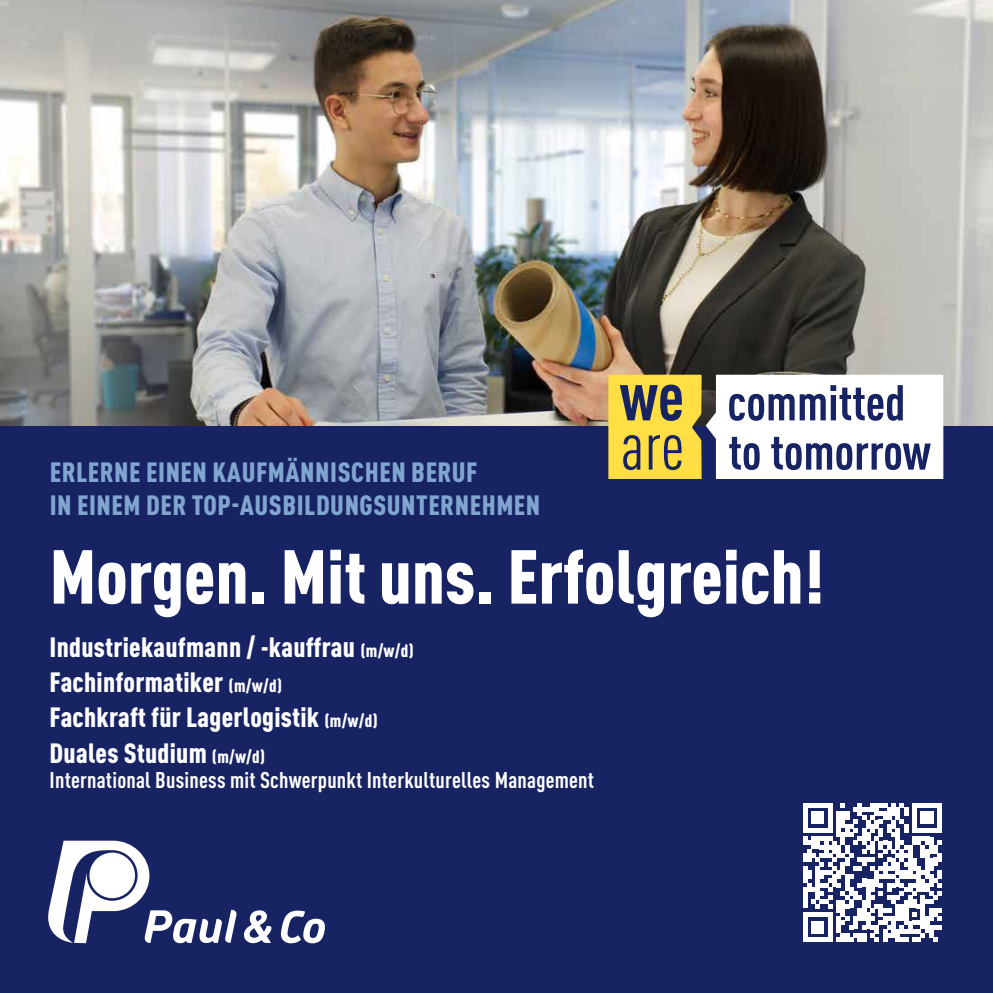
<style>
.page{position:relative;width:993px;height:993px;background:#fff}
.page>*{position:absolute;margin:0;border:0;box-sizing:border-box;transform-origin:0 0}
.t1{font:900 condensed 75px "DIN Pro";color:#fff}
.t2{font:900 condensed 27.5px/35px "DIN Pro";letter-spacing:.01em;color:#fff}
.t3{font:900 condensed 27.5px/32.5px "DIN Pro";letter-spacing:.02em;color:#80a5cf}
.t4{font:700 condensed 22.5px "DIN Pro";letter-spacing:.01em;color:#fff}
.s1{font-size:17.5px}
</style>
<div class="page">
<div style="left:0;top:0;width:992px;height:992px;background:#182363"></div>
<svg style="left:48px;top:840px;width:189px;height:102px"></svg>
<svg style="left:244px;top:910px;width:27px;height:32px"></svg>
<svg style="left:281px;top:910px;width:44px;height:33px"></svg>
<img style="left:0;top:0;width:992px;height:425px">
<svg style="left:608px;top:374px;width:335px;height:104px"></svg>
<div style="left:802px;top:802px;width:5px;height:13px;background:#fff"></div>
<div style="left:802px;top:815px;width:5px;height:17px;background:#fff"></div>
<div style="left:802px;top:836px;width:5px;height:8px;background:#fff"></div>
<div style="left:802px;top:853px;width:5px;height:8px;background:#fff"></div>
<div style="left:802px;top:865px;width:5px;height:17px;background:#fff"></div>
<div style="left:802px;top:886px;width:5px;height:9px;background:#fff"></div>
<div style="left:802px;top:895px;width:5px;height:12px;background:#fff"></div>
<div style="left:802px;top:912px;width:5px;height:21px;background:#fff"></div>
<div style="left:802px;top:933px;width:5px;height:8px;background:#fff"></div>
<svg style="left:807px;top:803px;width:134px;height:138px"></svg>
<p class="t3" style="left:50px;top:455px;width:492px">ERLERNE EINEN KAUFMÄNNISCHEN BERUF<br>IN EINEM DER TOP-AUSBILDUNGSUNTERNEHMEN</p>
<h1 class="t1" style="left:50px;top:530px;width:775px">Morgen. Mit uns. Erfolgreich!</h1>
<p class="t2" style="left:50px;top:629px;width:365px">Industriekaufmann / -kauffrau <span class="s1">(m/w/d)<br></span>Fachinformatiker <span class="s1">(m/w/d)<br></span>Fachkraft für Lagerlogistik <span class="s1">(m/w/d)<br></span>Duales Studium <span class="s1">(m/w/d)</span></p>
<p class="t4" style="left:50px;top:765px;width:545px">International Business mit Schwerpunkt Interkulturelles Management</p>
</div>
